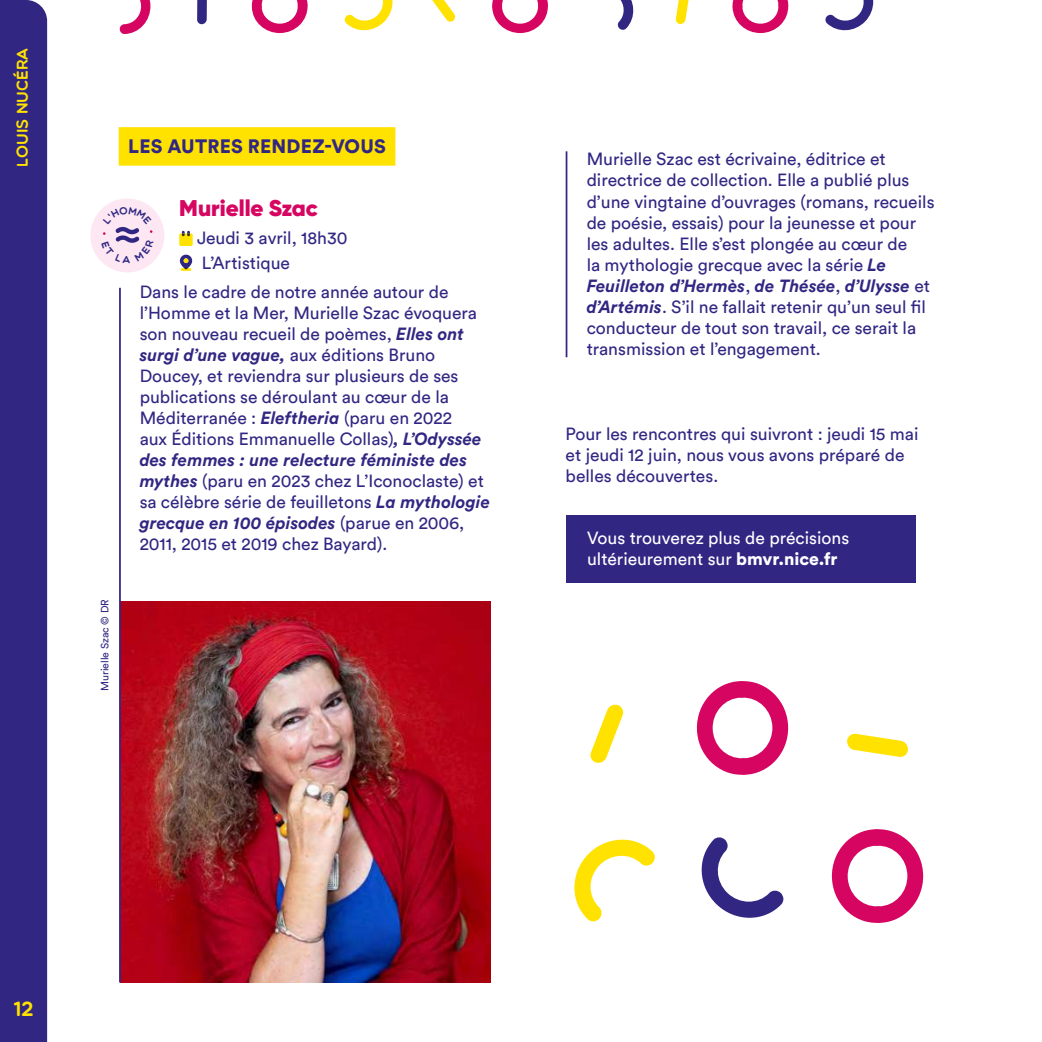
<style>
.page{position:relative;width:1042px;height:1042px;background:#fff}
.page>*{position:absolute;margin:0;border:0;box-sizing:border-box;transform-origin:0 0}
.t1{font:900 22.75px "Gilroy";color:#d60561}
.t2{font:21px "Multicolore";color:#ffe200}
.t3{font:900 19.25px "Circular Std";letter-spacing:.01em;color:#312783}
.t4{font:17.5px/21px "Circular Std";color:#312783}
.t5{font:17.5px/21px "Circular Std";color:#fff}
.t6{font:15.75px "Multicolore";color:#ffe200}
.t7{font:10.5px "Circular Std";color:#312783}
.s1{font-weight:700;font-style:italic}
.s2{font-weight:900}
</style>
<div class="page">
<div style="left:119px;top:127px;width:276px;height:39px;background:#ffe200"></div>
<div style="left:179px;top:233px;width:14px;height:13px;background:#ffe200;border-radius:2px"></div>
<svg style="left:182px;top:231px;width:8px;height:5px"></svg>
<svg style="left:180px;top:255px;width:12px;height:16px"></svg>
<div style="left:566px;top:515px;width:349px;height:67px;background:#312783"></div>
<img style="left:121px;top:601px;width:370px;height:381px">
<hr style="left:119px;top:288px;width:2px;height:694px;background:#312783">
<hr style="left:566px;top:151px;width:1px;height:206px;background:#312783">
<svg style="left:590px;top:704px;width:34px;height:59px"></svg>
<svg style="left:701px;top:837px;width:82px;height:81px"></svg>
<svg style="left:696px;top:681px;width:93px;height:94px"></svg>
<svg style="left:847px;top:733px;width:61px;height:24px"></svg>
<svg style="left:831px;top:829px;width:92px;height:94px"></svg>
<svg style="left:574px;top:839px;width:81px;height:82px"></svg>
<div style="left:90px;top:198px;width:74px;height:74px;background:#fce7f2;border-radius:50%"></div>
<div style="left:0;top:0;width:47px;height:1042px;background:#312783"></div>
<svg style="left:825px;top:0;width:48px;height:31px"></svg>
<svg style="left:675px;top:0;width:14px;height:24px"></svg>
<svg style="left:732px;top:0;width:56px;height:33px"></svg>
<svg style="left:617px;top:0;width:17px;height:30px"></svg>
<svg style="left:432px;top:0;width:23px;height:22px"></svg>
<svg style="left:492px;top:0;width:56px;height:33px"></svg>
<svg style="left:344px;top:0;width:48px;height:31px"></svg>
<svg style="left:197px;top:0;width:10px;height:24px"></svg>
<svg style="left:252px;top:0;width:56px;height:33px"></svg>
<svg style="left:119px;top:0;width:32px;height:34px"></svg>
<svg style="left:101px;top:206px;width:53px;height:58px"></svg>
<p class="t6" style="left:13px;top:167px;width:121px;rotate:-90deg">louis nucéra</p>
<p class="t7" style="left:98px;top:691px;width:93px;rotate:-90deg">Murielle Szac © DR</p>
<p class="t3" style="left:128px;top:134px;width:259px">LES AUTRES RENDEZ-VOUS</p>
<h1 class="t1" style="left:179px;top:193px;width:140px">Murielle Szac</h1>
<p class="t4" style="left:197px;top:225px;width:152px;line-height:25.2px">Jeudi 3 avril, 18h30<br>L’Artistique</p>
<p class="t4" style="left:140px;top:281px;width:352px">Dans le cadre de notre année autour de l’Homme et la Mer, Murielle Szac évoquera son nouveau recueil de poèmes, <span class="s1">Elles ont surgi d’une vague,</span> aux éditions Bruno Doucey, et reviendra sur plusieurs de ses publications se déroulant au cœur de la Méditerranée : <span class="s1">Eleftheria</span> (paru en 2022<br>aux Éditions Emmanuelle Collas)<span class="s1">, L’Odyssée des femmes : une relecture féministe des mythes</span> (paru en 2023 chez L’Iconoclaste) et sa célèbre série de feuilletons <span class="s1">La mythologie grecque en 100 épisodes</span> (parue en 2006, 2011, 2015 et 2019 chez Bayard).</p>
<p class="t4" style="left:587px;top:149px;width:349px">Murielle Szac est écrivaine, éditrice et directrice de collection. Elle a publié plus d’une vingtaine d’ouvrages (romans, recueils de poésie, essais) pour la jeunesse et pour les adultes. Elle s’est plongée au cœur de<br>la mythologie grecque avec la série <span class="s1">Le Feuilleton d’Hermès</span>, <span class="s1">de Thésée</span>, <span class="s1">d’Ulysse</span> et <span class="s1">d’Artémis</span>. S’il ne fallait retenir qu’un seul fil conducteur de tout son travail, ce serait la transmission et l’engagement.</p>
<p class="t4" style="left:566px;top:423px;width:354px">Pour les rencontres qui suivront : jeudi 15 mai et jeudi 12 juin, nous vous avons préparé de belles découvertes.</p>
<p class="t5" style="left:587px;top:527px;width:264px">Vous trouverez plus de précisions ultérieurement sur <span class="s2">bmvr.nice.fr</span></p>
<p class="t2" style="left:14px;top:995px;width:22px">12</p>
</div>
